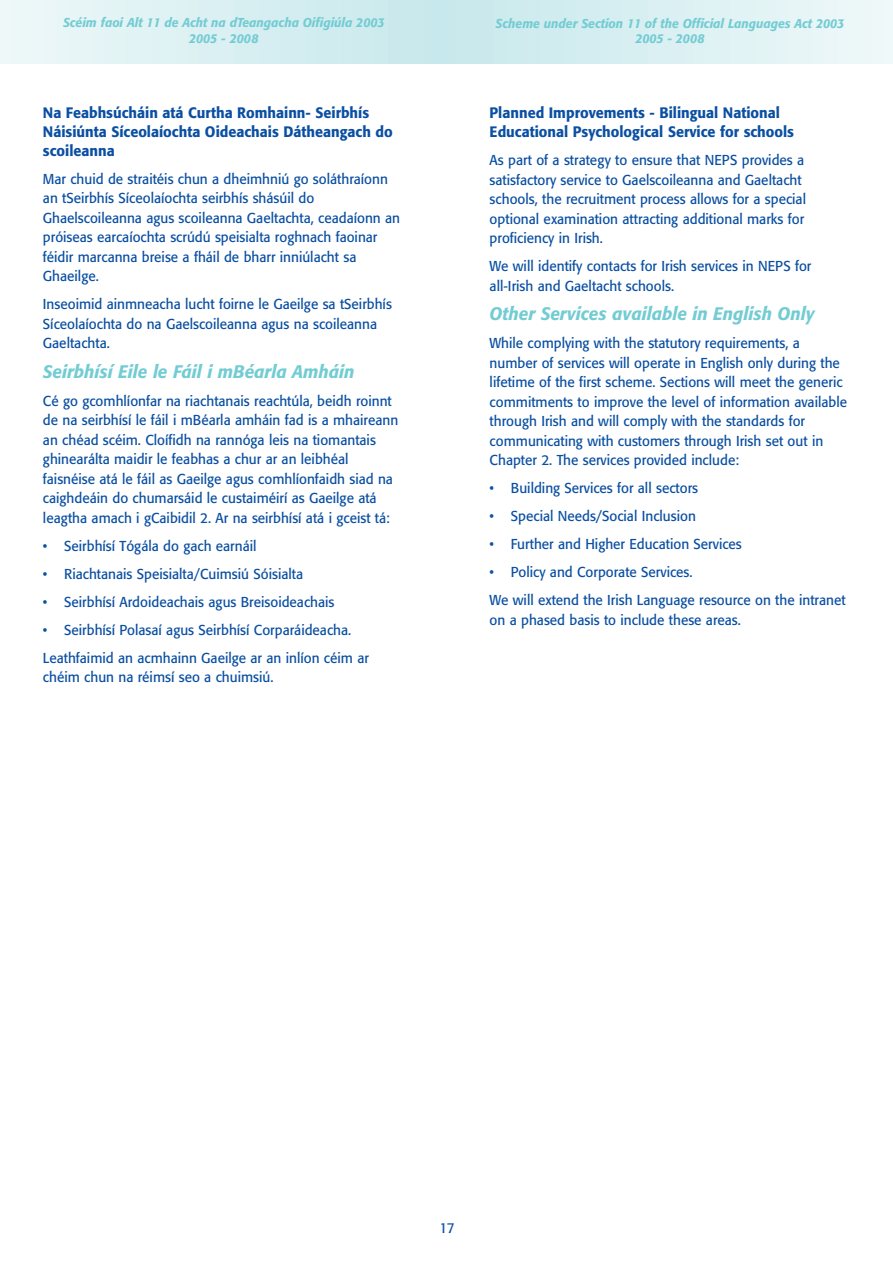
<style>
.page{position:relative;width:893px;height:1263px;background:#fff}
.page>*{position:absolute;margin:0;border:0;box-sizing:border-box;transform-origin:0 0}
.t1{font:italic 500 18px "Formata";color:#73ccd3;scale:.95 1}
.t2{font:500 15px/18.9px "Formata";color:#0a4fa2;scale:.95 1}
.t3{font:14.25px/19.5px "Formata";color:#0a4fa2;scale:.95 1}
.t4{font:italic 500 12.75px/15.9px "Formata";color:#73ccd3;text-align:center;scale:.95 1}
</style>
<div class="page">
<svg style="left:0;top:0;width:892px;height:64px;background:#daf0f2"></svg>
<p class="t4" style="left:63px;top:16px;width:340px">Scéim faoi Alt 11 de Acht na dTeangacha Oifigiúla 2003<br>2005 - 2008</p>
<p class="t4" style="left:495px;top:17px;width:368px;line-height:15px">Scheme under Section 11 of the Official Languages Act 2003<br>2005 - 2008</p>
<p class="t2" style="left:43px;top:105px;width:370px">Na Feabhsúcháin atá Curtha Romhainn- Seirbhís<br>Náisiúnta Síceolaíochta Oideachais Dátheangach do scoileanna</p>
<p class="t3" style="left:43px;top:170px;width:377px">Mar chuid de straitéis chun a dheimhniú go soláthraíonn an tSeirbhís Síceolaíochta seirbhís shásúil do Ghaelscoileanna agus scoileanna Gaeltachta, ceadaíonn an próiseas earcaíochta scrúdú speisialta roghnach faoinar féidir marcanna breise a fháil de bharr inniúlacht sa Ghaeilge.</p>
<p class="t3" style="left:43px;top:296px;width:369px">Inseoimid ainmneacha lucht foirne le Gaeilge sa tSeirbhís<br>Síceolaíochta do na Gaelscoileanna agus na scoileanna<br>Gaeltachta.</p>
<p class="t1" style="left:43px;top:364px;width:329px">Seirbhísí Eile le Fáil i mBéarla Amháin</p>
<p class="t3" style="left:43px;top:392px;width:375px">Cé go gcomhlíonfar na riachtanais reachtúla, beidh roinnt de na seirbhísí le fáil i mBéarla amháin fad is a mhaireann an chéad scéim. Cloífidh na rannóga leis na tiomantais ghinearálta maidir le feabhas a chur ar an leibhéal faisnéise atá le fáil as Gaeilge agus comhlíonfaidh siad na caighdeáin do chumarsáid le custaiméirí as Gaeilge atá leagtha amach i gCaibidil 2. Ar na seirbhísí atá i gceist tá:</p>
<p class="t3" style="left:43px;top:537px;width:226px">• Seirbhísí Tógála do gach earnáil</p>
<p class="t3" style="left:43px;top:565px;width:275px">• Riachtanais Speisialta/Cuimsiú Sóisialta</p>
<p class="t3" style="left:43px;top:593px;width:308px">• Seirbhísí Ardoideachais agus Breisoideachais</p>
<p class="t3" style="left:43px;top:617px;width:344px;line-height:28px">• Seirbhísí Polasaí agus Seirbhísí Corparáideacha.<br>Leathfaimid an acmhainn Gaeilge ar an inlíon céim ar</p>
<p class="t3" style="left:43px;top:669px;width:244px">chéim chun na réimsí seo a chuimsiú.</p>
<p class="t2" style="left:489px;top:105px;width:322px">Planned Improvements - Bilingual National<br>Educational Psychological Service for schools</p>
<p class="t3" style="left:489px;top:151px;width:334px">As part of a strategy to ensure that NEPS provides a satisfactory service to Gaelscoileanna and Gaeltacht schools, the recruitment process allows for a special optional examination attracting additional marks for proficiency in Irish.</p>
<p class="t3" style="left:489px;top:257px;width:340px">We will identify contacts for Irish services in NEPS for all-Irish and Gaeltacht schools.</p>
<p class="t1" style="left:489px;top:306px;width:343px">Other Services available in English Only</p>
<p class="t3" style="left:489px;top:334px;width:378px">While complying with the statutory requirements, a number of services will operate in English only during the lifetime of the first scheme. Sections will meet the generic commitments to improve the level of information available through Irish and will comply with the standards for communicating with customers through Irish set out in Chapter 2. The services provided include:</p>
<p class="t3" style="left:489px;top:479px;width:221px">• Building Services for all sectors</p>
<p class="t3" style="left:489px;top:507px;width:218px">• Special Needs/Social Inclusion</p>
<p class="t3" style="left:489px;top:535px;width:267px">• Further and Higher Education Services</p>
<p class="t3" style="left:489px;top:559px;width:376px;line-height:28px">• Policy and Corporate Services.<br>We will extend the Irish Language resource on the intranet</p>
<p class="t3" style="left:489px;top:611px;width:266px">on a phased basis to include these areas.</p>
<p class="t3" style="left:439px;top:1220px;width:18px">17</p>
</div>
